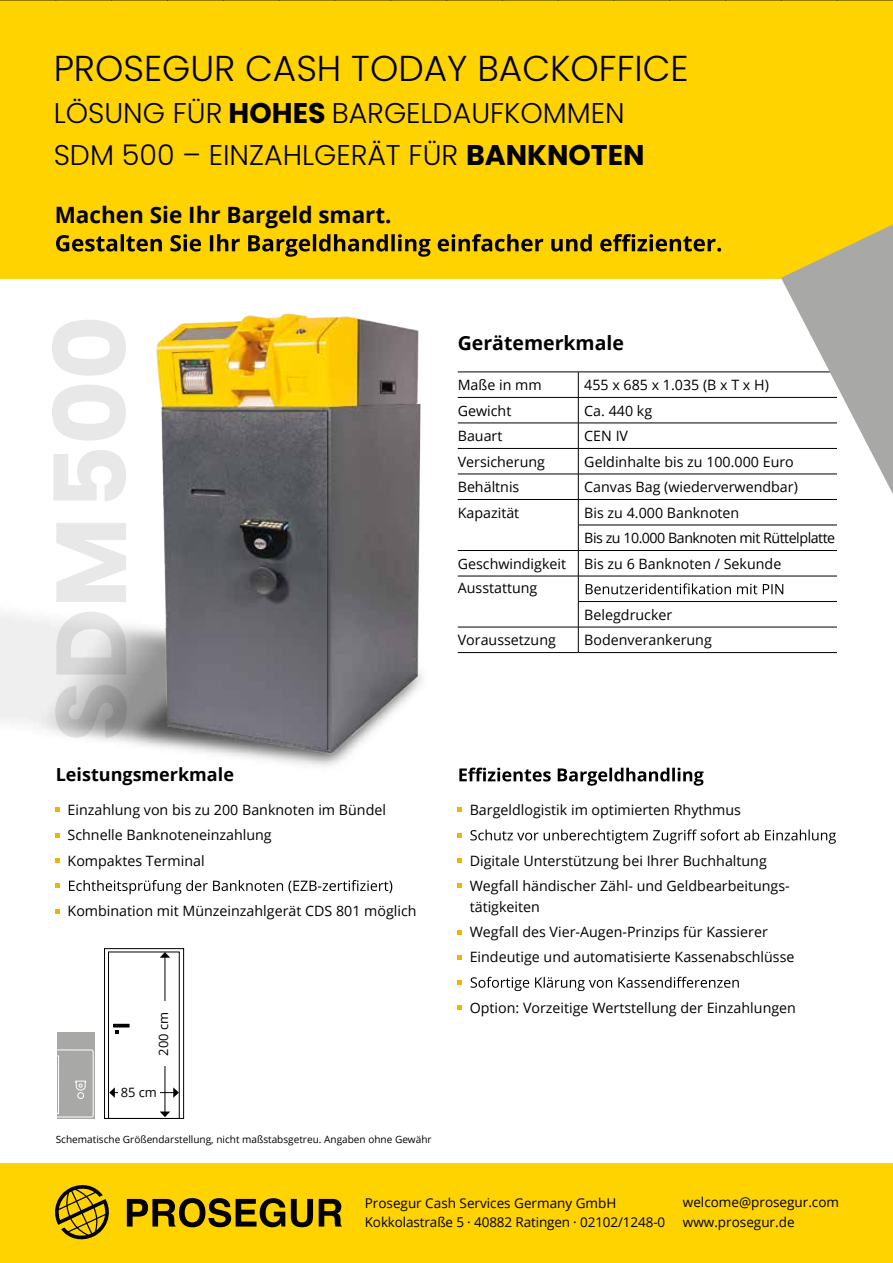
<style>
.page{position:relative;width:893px;height:1263px;background:#fff}
.page>*{position:absolute;margin:0;border:0;box-sizing:border-box;transform-origin:0 0}
.t1{font:700 99.45px "Poppins";color:#e8e8e8}
.t2{font:300 36px "Poppins";color:#000}
.t3{font:300 28.5px/42px "Poppins";color:#000}
.t4{font:700 22.5px "Open Sans";color:#000}
.t5{font:700 19.5px "Open Sans";color:#000}
.t6{font:700 18px "Open Sans";color:#000}
.t7{font:14.25px/25.2px "Open Sans";color:#000}
.t8{font:14.25px/25.5px "Open Sans";letter-spacing:-.035em;color:#000}
.t9{font:13.5px/19.5px "Open Sans";color:#000}
.t10{font:12.9px "Open Sans";color:#000}
.t11{font:10.05px "Open Sans";color:#000}
.s1{font-weight:700}
</style>
<div class="page">
<div style="left:0;top:1163px;width:893px;height:100px;background:#ffd300"></div>
<div style="left:0;top:1px;width:893px;height:278px;background:#ffd300"></div>
<svg style="left:56px;top:234px;width:665px;height:23px;background:#b49400"></svg>
<hr style="left:458px;top:372px;width:120px;height:1px;background:#000">
<hr style="left:578px;top:372px;width:259px;height:1px;background:#000">
<hr style="left:458px;top:397px;width:120px;height:1px;background:#000">
<hr style="left:578px;top:397px;width:259px;height:1px;background:#000">
<hr style="left:458px;top:423px;width:120px;height:1px;background:#000">
<hr style="left:578px;top:423px;width:259px;height:1px;background:#000">
<hr style="left:458px;top:448px;width:120px;height:1px;background:#000">
<hr style="left:578px;top:448px;width:259px;height:1px;background:#000">
<hr style="left:458px;top:474px;width:120px;height:1px;background:#000">
<hr style="left:578px;top:474px;width:259px;height:1px;background:#000">
<hr style="left:458px;top:499px;width:120px;height:1px;background:#000">
<hr style="left:578px;top:499px;width:259px;height:1px;background:#000">
<hr style="left:578px;top:525px;width:259px;height:1px;background:#000">
<hr style="left:458px;top:550px;width:120px;height:1px;background:#000">
<hr style="left:578px;top:550px;width:259px;height:1px;background:#000">
<hr style="left:458px;top:576px;width:120px;height:1px;background:#000">
<hr style="left:458px;top:627px;width:120px;height:1px;background:#000">
<hr style="left:458px;top:652px;width:120px;height:1px;background:#000">
<hr style="left:578px;top:576px;width:259px;height:1px;background:#000">
<hr style="left:578px;top:601px;width:259px;height:1px;background:#000">
<hr style="left:578px;top:627px;width:259px;height:1px;background:#000">
<svg style="left:578px;top:372px;width:1px;height:280px"></svg>
<hr style="left:578px;top:652px;width:259px;height:1px;background:#000">
<svg style="left:586px;top:583px;width:197px;height:11px"></svg>
<svg style="left:0;top:0;width:893px;height:1px"></svg>
<svg style="left:781px;top:224px;width:112px;height:270px"></svg>
<svg style="left:56px;top:808px;width:4px;height:4px"></svg>
<svg style="left:56px;top:833px;width:4px;height:4px"></svg>
<svg style="left:56px;top:858px;width:4px;height:5px"></svg>
<svg style="left:56px;top:884px;width:4px;height:4px"></svg>
<svg style="left:69px;top:880px;width:323px;height:14px"></svg>
<svg style="left:56px;top:909px;width:4px;height:4px"></svg>
<svg style="left:459px;top:767px;width:245px;height:19px"></svg>
<svg style="left:458px;top:808px;width:4px;height:4px"></svg>
<svg style="left:458px;top:833px;width:4px;height:4px"></svg>
<svg style="left:470px;top:829px;width:366px;height:15px"></svg>
<svg style="left:458px;top:858px;width:4px;height:5px"></svg>
<svg style="left:458px;top:884px;width:4px;height:4px"></svg>
<svg style="left:458px;top:930px;width:4px;height:4px"></svg>
<svg style="left:458px;top:955px;width:4px;height:4px"></svg>
<svg style="left:458px;top:980px;width:4px;height:5px"></svg>
<svg style="left:471px;top:977px;width:268px;height:14px"></svg>
<svg style="left:458px;top:1006px;width:4px;height:4px"></svg>
<svg style="left:55px;top:1185px;width:287px;height:55px"></svg>
<img style="left:0;top:313px;width:422px;height:453px">
<div style="left:114px;top:1024px;width:15px;height:3px;border:1px solid #000"></div>
<svg style="left:115px;top:1030px;width:4px;height:3px"></svg>
<div style="left:104px;top:948px;width:80px;height:171px;border:1px solid #000"></div>
<div style="left:108px;top:952px;width:71px;height:167px;border:1px solid #000"></div>
<hr style="left:165px;top:957px;width:1px;height:155px;background:#000">
<svg style="left:160px;top:952px;width:10px;height:6px"></svg>
<svg style="left:160px;top:1111px;width:10px;height:6px"></svg>
<hr style="left:114px;top:1092px;width:60px;height:1px;background:#000">
<svg style="left:173px;top:1087px;width:6px;height:11px"></svg>
<svg style="left:109px;top:1087px;width:6px;height:11px"></svg>
<div style="left:153px;top:1002px;width:20px;height:64px;background:#fff"></div>
<div style="left:118px;top:1082px;width:41px;height:20px;background:#fff"></div>
<div style="left:57px;top:1033px;width:38px;height:86px;background:#a8a8a7"></div>
<svg style="left:57px;top:1049px;width:37px;height:68px"></svg>
<h2 class="t2" style="left:54px;top:48px;width:636px">PROSEGUR CASH TODAY BACKOFFICE</h2>
<h3 class="t3" style="left:54px;top:93px;width:592px">LÖSUNG FÜR <span class="s1">HOHES</span> BARGELDAUFKOMMEN<br>SDM 500 – EINZAHLGERÄT FÜR <span class="s1">BANKNOTEN</span></h3>
<h3 class="t4" style="left:55px;top:199px;width:338px">Machen Sie Ihr Bargeld smart.</h3>
<h1 class="t1" style="left:34px;top:742px;width:428px;rotate:-90deg">SDM 500</h1>
<p class="t6" style="left:56px;top:762px;width:180px">Leistungsmerkmale</p>
<p class="t7" style="left:68px;top:797px;width:320px">Einzahlung von bis zu 200 Banknoten im Bündel<br>Schnelle Banknoteneinzahlung<br>Kompaktes Terminal</p>
<p class="t7" style="left:68px;top:898px;width:350px">Kombination mit Münzeinzahlgerät CDS 801 möglich</p>
<p class="t10" style="left:155px;top:1056px;width:45px;rotate:-90deg">200 cm</p>
<p class="t10" style="left:121px;top:1083px;width:38px">85 cm</p>
<p class="t11" style="left:56px;top:1132px;width:377px">Schematische Größendarstellung, nicht maßstabsgetreu. Angaben ohne Gewähr</p>
<h3 class="t5" style="left:458px;top:329px;width:168px">Gerätemerkmale</h3>
<p class="t7" style="left:458px;top:372px;width:85px">Maße in mm</p>
<p class="t7" style="left:584px;top:372px;width:186px">455 x 685 x 1.035 (B x T x H)</p>
<p class="t7" style="left:458px;top:397px;width:55px">Gewicht</p>
<p class="t7" style="left:584px;top:397px;width:69px">Ca. 440 kg</p>
<p class="t7" style="left:458px;top:423px;width:46px">Bauart</p>
<p class="t7" style="left:584px;top:423px;width:45px">CEN IV</p>
<p class="t7" style="left:458px;top:448px;width:89px">Versicherung</p>
<p class="t7" style="left:584px;top:448px;width:211px">Geldinhalte bis zu 100.000 Euro</p>
<p class="t7" style="left:458px;top:474px;width:63px">Behältnis</p>
<p class="t7" style="left:584px;top:474px;width:215px">Canvas Bag (wiederverwendbar)</p>
<p class="t7" style="left:458px;top:500px;width:63px">Kapazität</p>
<p class="t8" style="left:584px;top:499px;width:252px">Bis zu 4.000 Banknoten<br>Bis zu 10.000 Banknoten mit Rüttelplatte</p>
<p class="t7" style="left:458px;top:550px;width:110px">Geschwindigkeit</p>
<p class="t7" style="left:584px;top:550px;width:198px">Bis zu 6 Banknoten / Sekunde</p>
<p class="t7" style="left:458px;top:575px;width:81px">Ausstattung</p>
<p class="t7" style="left:584px;top:602px;width:90px">Belegdrucker</p>
<p class="t7" style="left:458px;top:627px;width:100px">Voraussetzung</p>
<p class="t7" style="left:584px;top:627px;width:129px">Bodenverankerung</p>
<p class="t7" style="left:470px;top:797px;width:273px">Bargeldlogistik im optimierten Rhythmus</p>
<p class="t7" style="left:470px;top:847px;width:322px">Digitale Unterstützung bei Ihrer Buchhaltung<br>Wegfall händischer Zähl- und Geldbearbeitungs-</p>
<p class="t7" style="left:470px;top:894px;width:326px">tätigkeiten<br>Wegfall des Vier-Augen-Prinzips für Kassierer<br>Eindeutige und automatisierte Kassenabschlüsse</p>
<p class="t7" style="left:470px;top:995px;width:328px">Option: Vorzeitige Wertstellung der Einzahlungen</p>
<p class="t9" style="left:365px;top:1193px;width:302px">Prosegur Cash Services Germany GmbH<br>Kokkolastraße 5 . 40882 Ratingen . 02102/1248-0</p>
<p class="t9" style="left:683px;top:1192px;width:158px">welcome@prosegur.com www.prosegur.de</p>
</div>
